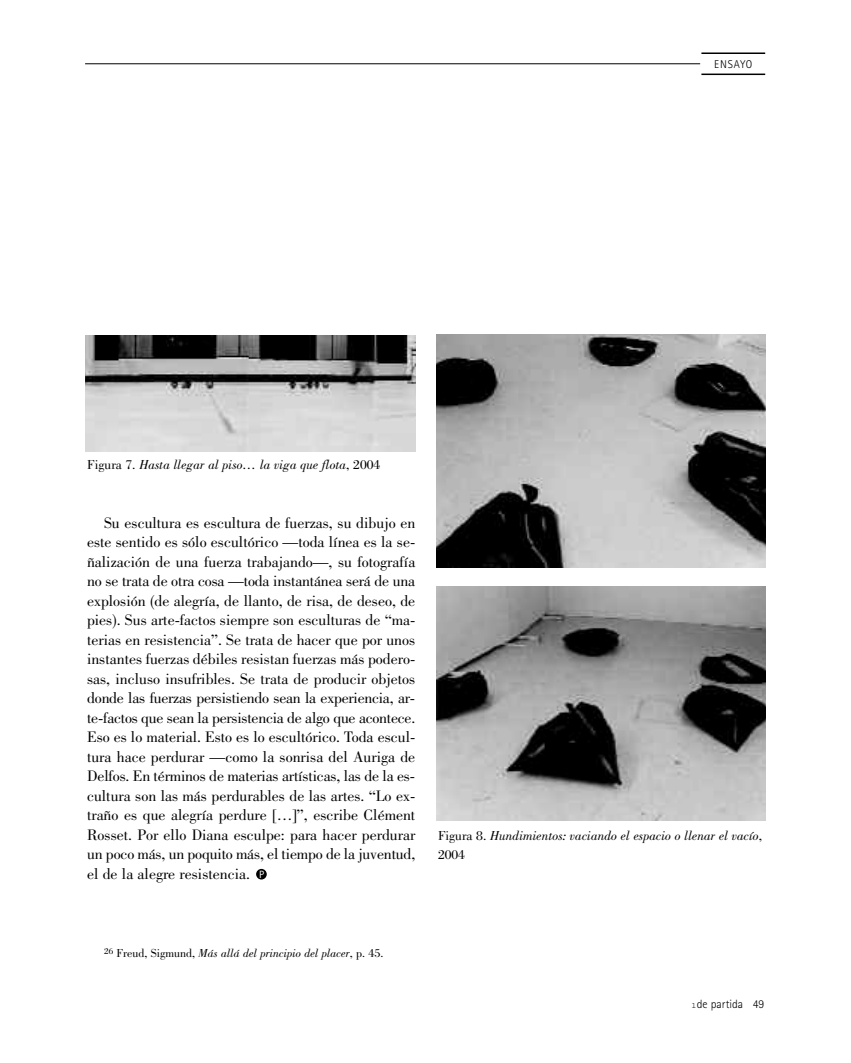
<style>
.page{position:relative;width:851px;height:1063px;background:#fff}
.page>*{position:absolute;margin:0;border:0;box-sizing:border-box;transform-origin:0 0}
.t1{font:15.75px/19.5px "Bodoni";letter-spacing:-.01em;color:#000;text-align:justify}
.t2{font:italic 13.5px/19.5px "Bodoni";color:#000}
.t3{font:italic 12px "Bodoni";color:#000}
.t4{font:300 12px "Rotis Sans Serif";color:#000}
.t5{font:300 11.25px "Rotis Sans Serif";letter-spacing:.07em;color:#000}
.t6{font:10.5px "Rotis Sans Serif";color:#fff}
.s1{font-style:normal}
.s2{font-family:"Courier";font-weight:400;font-size:8.25px}
</style>
<div class="page">
<hr style="left:701px;top:52px;width:64px;height:2px;background:#000">
<hr style="left:701px;top:74px;width:64px;height:1px;background:#000">
<hr style="left:85px;top:64px;width:615px;height:1px;background:#000">
<img style="left:86px;top:335px;width:329px;height:116px">
<img style="left:436px;top:334px;width:329px;height:233px">
<img style="left:437px;top:587px;width:328px;height:234px">
<div style="left:256px;top:869px;width:11px;height:11px;background:#000;border-radius:50%"></div>
<p class="t5" style="left:714px;top:60px;width:40px">ENSAYO</p>
<p class="t2" style="left:87px;top:456px;width:294px"><span class="s1">Figura 7.</span> Hasta llegar al piso… la viga que flota<span class="s1">, 2004</span></p>
<p class="t1" style="left:87px;top:514px;width:330px;text-indent:17px">Su escultura es escultura de fuerzas, su dibujo en este sentido es sólo escultórico —toda línea es la se&shy;ñalización de una fuerza trabajando—, su fotografía no se trata de otra cosa —toda instantánea será de una explosión (de alegría, de llanto, de risa, de deseo, de pies). Sus arte-factos siempre son esculturas de “ma&shy;terias en resistencia”. Se trata de hacer que por unos instantes fuerzas débiles resistan fuerzas más podero&shy;sas, incluso insufribles. Se trata de producir objetos donde las fuerzas persistiendo sean la experiencia, ar&shy;te-factos que sean la persistencia de algo que acontece.<br>Eso es lo material. Esto es lo escultórico. Toda escul&shy;tura hace perdurar —como la sonrisa del Auriga de Delfos. En términos de materias artísticas, las de la es&shy;cultura son las más perdurables de las artes. “Lo ex&shy;traño es que alegría perdure […]”, escribe Clément Rosset. Por ello Diana esculpe: para hacer perdurar un poco más, un poquito más, el tiempo de la juventud, el de la alegre resistencia.</p>
<p class="t6" style="left:259px;top:871px;width:7px">P</p>
<p class="t2" style="left:438px;top:827px;width:325px"><span class="s1">Figura 8.</span> Hundimientos: vaciando el espacio o llenar el vacío<span class="s1">,<br>2004</span></p>
<p class="t3" style="left:104px;top:948px;width:280px"><sup>26</sup> <span class="s1">Freud, Sigmund,</span> Más allá del principio del placer<span class="s1">, p. 45.</span></p>
<p class="t4" style="left:691px;top:1000px;width:74px"><span class="s2">l</span>de partida 49</p>
</div>
